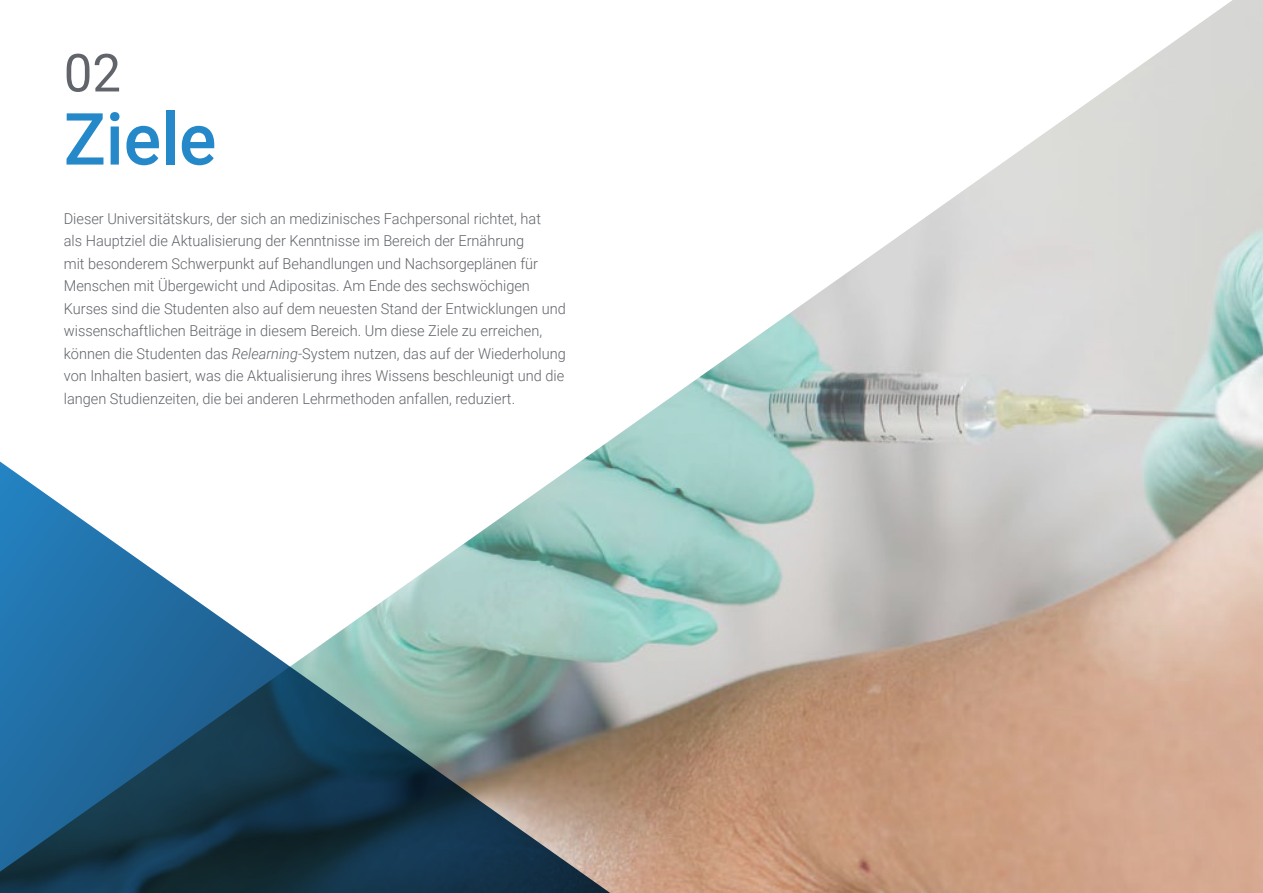
<style>
.page{position:relative;width:1263px;height:893px;background:#fff}
.page>*{position:absolute;margin:0;border:0;box-sizing:border-box;transform-origin:0 0}
.t1{font:500 72px "Roboto";color:#2488c9}
.t2{font:52.5px "Roboto";color:#61646a}
.t3{font:300 15px/22.5px "Roboto";color:#61646a}
.s1{font-style:italic}
</style>
<div class="page">
<img style="left:602px;top:0;width:661px;height:893px">
<svg style="left:0;top:446px;width:640px;height:447px"></svg>
<h2 class="t2" style="left:64px;top:36px;width:59px">02</h2>
<h1 class="t1" style="left:64px;top:89px;width:154px">Ziele</h1>
<p class="t3" style="left:64px;top:207px;width:504px">Dieser Universitätskurs, der sich an medizinisches Fachpersonal richtet, hat<br>als Hauptziel die Aktualisierung der Kenntnisse im Bereich der Ernährung<br>mit besonderem Schwerpunkt auf Behandlungen und Nachsorgeplänen für Menschen mit Übergewicht und Adipositas. Am Ende des sechswöchigen Kurses sind die Studenten also auf dem neuesten Stand der Entwicklungen und wissenschaftlichen Beiträge in diesem Bereich. Um diese Ziele zu erreichen, können die Studenten das <span class="s1">Relearning</span>-System nutzen, das auf der Wiederholung von Inhalten basiert, was die Aktualisierung ihres Wissens beschleunigt und die langen Studienzeiten, die bei anderen Lehrmethoden anfallen, reduziert.</p>
</div>
